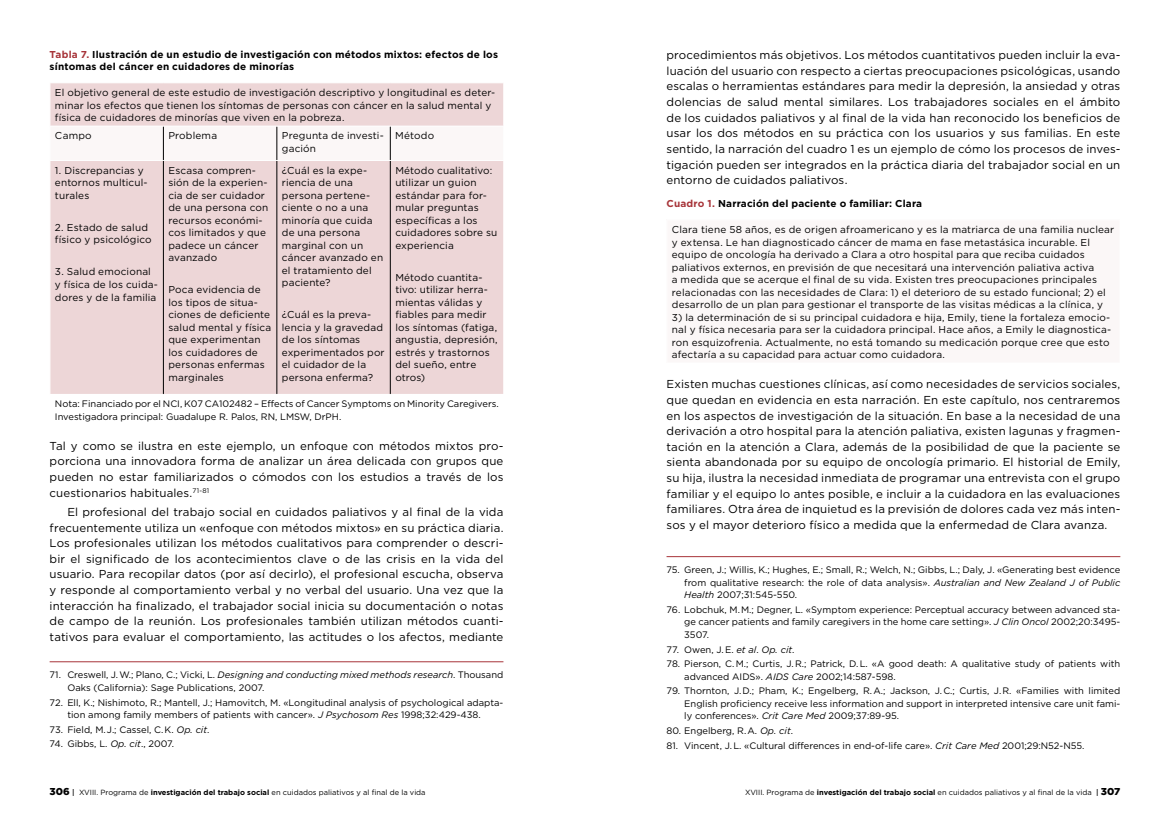
<style>
.page{position:relative;width:1170px;height:833px;background:#fff}
.page>*{position:absolute;margin:0;border:0;box-sizing:border-box;transform-origin:0 0}
.t1{font:11.5px/15.6px "Gotham HTF";letter-spacing:.01em;color:#000;text-align:justify}
.t2{font:10px/12.5px "Gotham HTF";letter-spacing:.015em;color:#000}
.t3{font:700 10px/12.5px "Gotham HTF";letter-spacing:.02em;color:#000}
.t4{font:9.38px/12.5px "Gotham HTF";color:#000}
.t5{font:7.5px "Gotham HTF";color:#000}
.s1{color:#a73439}
.s2{font-style:italic}
.s3{font-weight:900;font-size:10px}
.s4{font-weight:500}
.s5{font-weight:700}
</style>
<div class="page">
<div style="left:666px;top:220px;width:453px;height:143px;background:#fbf7f7"></div>
<hr style="left:666px;top:220px;width:1px;height:143px;background:#fff">
<div style="left:51px;top:83px;width:452px;height:311px;background:#edd6d7"></div>
<svg style="left:51px;top:127px;width:452px;height:33px"></svg>
<hr style="left:163px;top:126px;width:1px;height:34px;background:#000">
<hr style="left:276px;top:126px;width:1px;height:34px;background:#000">
<hr style="left:390px;top:126px;width:1px;height:34px;background:#000">
<hr style="left:163px;top:161px;width:1px;height:233px;background:#000">
<hr style="left:276px;top:161px;width:1px;height:233px;background:#000">
<hr style="left:390px;top:161px;width:1px;height:233px;background:#000">
<hr style="left:50px;top:126px;width:113px;height:1px;background:#fff">
<hr style="left:163px;top:126px;width:114px;height:1px;background:#fff">
<hr style="left:277px;top:126px;width:113px;height:1px;background:#fff">
<hr style="left:390px;top:126px;width:114px;height:1px;background:#fff">
<hr style="left:50px;top:160px;width:113px;height:1px;background:#fff">
<hr style="left:163px;top:160px;width:114px;height:1px;background:#fff">
<hr style="left:277px;top:160px;width:113px;height:1px;background:#fff">
<hr style="left:390px;top:160px;width:114px;height:1px;background:#fff">
<hr style="left:50px;top:661px;width:453px;height:1px;background:#a73439">
<hr style="left:666px;top:556px;width:454px;height:1px;background:#a73439">
<p class="t3" style="left:50px;top:48px;width:450px"><span class="s1">Tabla 7.</span> Ilustración de un estudio de investigación con métodos mixtos: efectos de los síntomas del cáncer en cuidadores de minorías</p>
<p class="t2" style="left:55px;top:86px;width:441px">El objetivo general de este estudio de investigación descriptivo y longitudinal es deter&shy;minar los efectos que tienen los síntomas de personas con cáncer en la salud mental y física de cuidadores de minorías que viven en la pobreza.</p>
<p class="t2" style="left:55px;top:129px;width:38px">Campo</p>
<p class="t2" style="left:168px;top:129px;width:50px">Problema</p>
<p class="t2" style="left:282px;top:129px;width:103px">Pregunta de investi&shy;gación</p>
<p class="t2" style="left:395px;top:129px;width:40px">Método</p>
<p class="t2" style="left:55px;top:164px;width:94px">1. Discrepancias y entornos multicul&shy;turales</p>
<p class="t2" style="left:55px;top:221px;width:98px">2. Estado de salud físico y psicológico</p>
<p class="t2" style="left:55px;top:265px;width:104px">3. Salud emocional y física de los cuida&shy;dores y de la familia</p>
<p class="t2" style="left:395px;top:164px;width:104px">Método cualitativo: utilizar un guion estándar para for&shy;mular preguntas específicas a los cuidadores sobre su experiencia</p>
<p class="t2" style="left:395px;top:271px;width:104px">Método cuantita&shy;tivo: utilizar herra&shy;mientas válidas y fiables para medir los síntomas (fatiga, angustia, depresión, estrés y trastornos del sueño, entre otros)</p>
<p class="t4" style="left:55px;top:397px;width:445px">Nota: Financiado por el NCI, K07 CA102482 – Effects of Cancer Symptoms on Minority Caregivers.<br>Investigadora principal: Guadalupe R. Palos, RN, LMSW, DrPH.</p>
<p class="t1" style="left:50px;top:438px;width:455px">Tal y como se ilustra en este ejemplo, un enfoque con métodos mixtos pro&shy;porciona una innovadora forma de analizar un área delicada con grupos que pueden no estar familiarizados o cómodos con los estudios a través de los cuestionarios habituales.<sup>71-81</sup></p>
<p class="t1" style="left:50px;top:504px;width:455px;text-indent:18px">El profesional del trabajo social en cuidados paliativos y al final de la vida frecuentemente utiliza un «enfoque con métodos mixtos» en su práctica diaria.<br>Los profesionales utilizan los métodos cualitativos para comprender o descri&shy;bir el significado de los acontecimientos clave o de las crisis en la vida del usuario. Para recopilar datos (por así decirlo), el profesional escucha, observa y responde al comportamiento verbal y no verbal del usuario. Una vez que la interacción ha finalizado, el trabajador social inicia su documentación o notas de campo de la reunión. Los profesionales también utilizan métodos cuanti&shy;tativos para evaluar el comportamiento, las actitudes o los afectos, mediante</p>
<p class="t4" style="left:67px;top:668px;width:437px;text-indent:-18px">71. Creswell, J.W.; Plano, C.; Vicki, L. <span class="s2">Designing and conducting mixed methods research</span>. Thousand<br>Oaks (California): Sage Publications, 2007.</p>
<p class="t4" style="left:50px;top:696px;width:455px;text-align:center">72. Ell, K.; Nishimoto, R.; Mantell, J.; Hamovitch, M. «Longitudinal analysis of psychological adapta&shy;tion among family members of patients with cancer». <span class="s2">J Psychosom Res</span> 1998;32:429-438.</p>
<p class="t4" style="left:50px;top:723px;width:161px">73. Field, M.J.; Cassel, C.K. <span class="s2">Op. cit</span>.</p>
<p class="t4" style="left:50px;top:737px;width:126px">74. Gibbs, L. <span class="s2">Op. cit</span>., 2007.</p>
<p class="t2" style="left:282px;top:164px;width:103px">¿Cuál es la expe&shy;riencia de una persona pertene&shy;ciente o no a una minoría que cuida de una persona marginal con un cáncer avanzado en el tratamiento del paciente?</p>
<p class="t2" style="left:282px;top:308px;width:104px">¿Cuál es la preva&shy;lencia y la gravedad de los síntomas experimentados por el cuidador de la persona enferma?</p>
<p class="t2" style="left:168px;top:164px;width:101px">Escasa compren&shy;sión de la experien&shy;cia de ser cuidador de una persona con recursos económi&shy;cos limitados y que padece un cáncer avanzado</p>
<p class="t2" style="left:168px;top:283px;width:104px">Poca evidencia de los tipos de situa&shy;ciones de deficiente salud mental y física que experimentan los cuidadores de personas enfermas marginales</p>
<p class="t1" style="left:666px;top:47px;width:455px">procedimientos más objetivos. Los métodos cuantitativos pueden incluir la eva&shy;luación del usuario con respecto a ciertas preocupaciones psicológicas, usando escalas o herramientas estándares para medir la depresión, la ansiedad y otras dolencias de salud mental similares. Los trabajadores sociales en el ámbito de los cuidados paliativos y al final de la vida han reconocido los beneficios de usar los dos métodos en su práctica con los usuarios y sus familias. En este sentido, la narración del cuadro 1 es un ejemplo de cómo los procesos de inves&shy;tigación pueden ser integrados en la práctica diaria del trabajador social en un entorno de cuidados paliativos.</p>
<p class="t3" style="left:666px;top:197px;width:257px"><span class="s1">Cuadro 1.</span> Narración del paciente o familiar: Clara</p>
<p class="t2" style="left:671px;top:223px;width:444px">Clara tiene 58 años, es de origen afroamericano y es la matriarca de una familia nuclear y extensa. Le han diagnosticado cáncer de mama en fase metastásica incurable. El equipo de oncología ha derivado a Clara a otro hospital para que reciba cuidados paliativos externos, en previsión de que necesitará una intervención paliativa activa<br>a medida que se acerque el final de su vida. Existen tres preocupaciones principales relacionadas con las necesidades de Clara: 1) el deterioro de su estado funcional; 2) el desarrollo de un plan para gestionar el transporte de las visitas médicas a la clínica, y</p>
<p class="t2" style="left:671px;top:311px;width:441px">3) la determinación de si su principal cuidadora e hija, Emily, tiene la fortaleza emocio&shy;nal y física necesaria para ser la cuidadora principal. Hace años, a Emily le diagnostica&shy;ron esquizofrenia. Actualmente, no está tomando su medicación porque cree que esto afectaría a su capacidad para actuar como cuidadora.</p>
<p class="t1" style="left:666px;top:376px;width:455px">Existen muchas cuestiones clínicas, así como necesidades de servicios sociales, que quedan en evidencia en esta narración. En este capítulo, nos centraremos en los aspectos de investigación de la situación. En base a la necesidad de una derivación a otro hospital para la atención paliativa, existen lagunas y fragmen&shy;tación en la atención a Clara, además de la posibilidad de que la paciente se sienta abandonada por su equipo de oncología primario. El historial de Emily, su hija, ilustra la necesidad inmediata de programar una entrevista con el grupo familiar y el equipo lo antes posible, e incluir a la cuidadora en las evaluaciones familiares. Otra área de inquietud es la previsión de dolores cada vez más inten&shy;sos y el mayor deterioro físico a medida que la enfermedad de Clara avanza.</p>
<p class="t4" style="left:684px;top:563px;width:437px;text-align:justify;text-indent:-18px">75. Green, J.; Willis, K.; Hughes, E.; Small, R.; Welch, N.; Gibbs, L.; Daly, J. «Generating best evidence from qualitative research: the role of data analysis». <span class="s2">Australian and New Zealand J of Public Health</span> 2007;31:545-550.</p>
<p class="t4" style="left:684px;top:603px;width:437px;text-align:justify;text-indent:-18px">76. Lobchuk, M.M.; Degner, L. «Symptom experience: Perceptual accuracy between advanced sta&shy;ge cancer patients and family caregivers in the home care setting». <span class="s2">J Clin Oncol</span> 2002;20:3495- 3507.</p>
<p class="t4" style="left:666px;top:643px;width:129px">77. Owen, J.E. <span class="s2">et al</span>. <span class="s2">Op. cit</span>.</p>
<p class="t4" style="left:684px;top:657px;width:437px;text-indent:-18px">78. Pierson, C.M.; Curtis, J.R.; Patrick, D.L. «A good death: A qualitative study of patients with advanced AIDS». <span class="s2">AIDS Care</span> 2002;14:587-598.</p>
<p class="t4" style="left:684px;top:684px;width:437px;text-align:justify;text-indent:-18px">79. Thornton, J.D.; Pham, K.; Engelberg, R.A.; Jackson, J.C.; Curtis, J.R. «Families with limited English proficiency receive less information and support in interpreted intensive care unit fami&shy;ly conferences». <span class="s2">Crit Care Med</span> 2009;37:89-95.</p>
<p class="t4" style="left:666px;top:724px;width:128px">80. Engelberg, R.A. <span class="s2">Op. cit</span>.</p>
<p class="t4" style="left:666px;top:739px;width:419px">81. Vincent, J.L. «Cultural differences in end-of-life care». <span class="s2">Crit Care Med</span> 2001;29:N52-N55.</p>
<p class="t5" style="left:50px;top:788px;width:377px"><span class="s3">306</span> <span class="s4">|</span> XVIII. Programa de <span class="s5">investigación del trabajo social</span> en cuidados paliativos y al final de la vida</p>
<p class="t5" style="left:745px;top:788px;width:377px">XVIII. Programa de <span class="s5">investigación del trabajo social</span> en cuidados paliativos y al final de la vida <span class="s4">|</span> <span class="s3">307</span></p>
</div>
